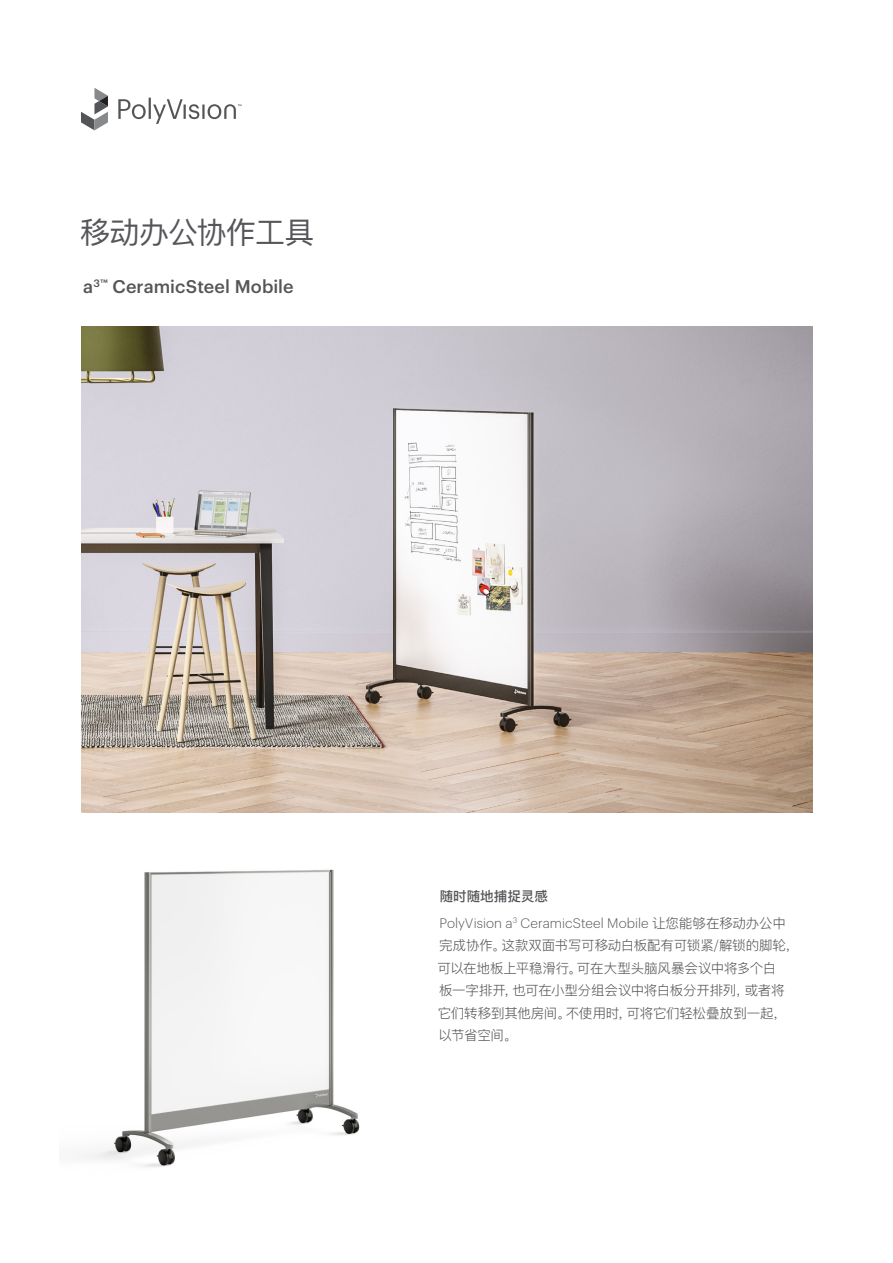
<style>
.page{position:relative;width:893px;height:1263px;background:#fff}
.page>*{position:absolute;margin:0;border:0;box-sizing:border-box;transform-origin:0 0}
.t1{font:30px "Ping Fang SC";letter-spacing:-.02em;color:#55565a}
.t2{font:500 18px "Graphik";letter-spacing:.005em;color:#55565a}
.Feature_List_-_Regul{font:300 13.5px/22.5px "Ping Fang SC";letter-spacing:-.015em;color:#55565a}
.Feature_List_-_Regul-2{font:500 13.5px "Ping Fang SC";letter-spacing:.005em;color:#55565a}
.s1{font-family:"Graphik"}
</style>
<div class="page">
<svg style="left:81px;top:88px;width:27px;height:42px"></svg>
<svg style="left:118px;top:98px;width:123px;height:26px"></svg>
<img style="left:82px;top:869px;width:278px;height:298px">
<img style="left:81px;top:327px;width:732px;height:485px">
<h1 class="t1" style="left:80px;top:214px;width:236px">移动办公协作工具</h1>
<h2 class="t2" style="left:83px;top:272px;width:212px">a<sup>3™</sup> CeramicSteel Mobile</h2>
<p class="Feature_List_-_Regul-2" style="left:440px;top:888px;width:110px">随时随地捕捉灵感</p>
<p class="Feature_List_-_Regul" style="left:438px;top:912px;width:363px"><span class="s1">PolyVision a</span><sup>3</sup> <span class="s1">CeramicSteel Mobile</span> 让您能够在移动办公中完成协作。这款双面书写可移动白板配有可锁紧<span class="s1">/</span>解锁的脚轮，可以在地板上平稳滑行。可在大型头脑风暴会议中将多个白<br>板一字排开，也可在小型分组会议中将白板分开排列，或者将它们转移到其他房间。不使用时，可将它们轻松叠放到一起，以节省空间。</p>
</div>
